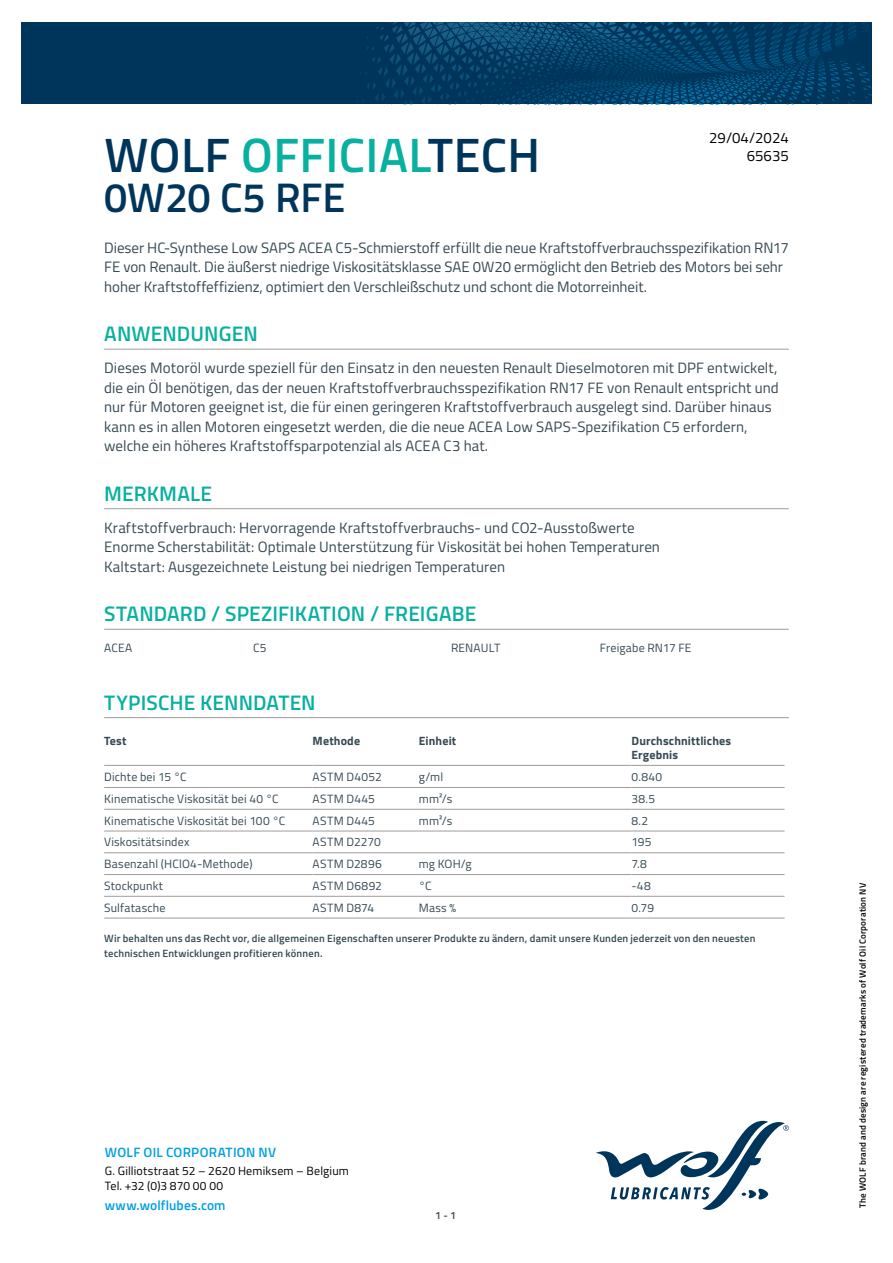
<style>
.page{position:relative;width:893px;height:1263px;background:#fff}
.page>*{position:absolute;margin:0;border:0;box-sizing:border-box;transform-origin:0 0}
.t1{font:600 48.3px "Titillium";letter-spacing:.01em;color:#00355b}
.t2{font:600 41.4px "Titillium";color:#00355b}
.t3{font:600 21px "Titillium";letter-spacing:.005em;color:#08b0a0}
.t4{font:15px/19.5px "Titillium";letter-spacing:.005em;color:#364953}
.t5{font:15px/18px "Titillium";color:#000;text-align:right}
.t6{font:600 13.5px "Titillium";letter-spacing:.015em;color:#009fe3}
.t7{font:12px "Titillium";letter-spacing:.015em;color:#364953}
.t8{font:12px/14.4px "Titillium";letter-spacing:.015em;color:#000}
.t9{font:700 12px/13.5px "Titillium";letter-spacing:.015em;color:#364953}
.t10{font:600 10.5px/15px "Titillium";letter-spacing:.02em;color:#364953}
.t11{font:600 9px "Titillium";letter-spacing:.025em;color:#000}
.s1{color:#08b0a0}
</style>
<div class="page">
<svg style="left:596px;top:1121px;width:193px;height:89px"></svg>
<svg style="left:21px;top:22px;width:851px;height:82px;fill:#00355b"></svg>
<hr style="left:104px;top:349px;width:685px;height:1px;background:#9d9d9c">
<hr style="left:104px;top:508px;width:685px;height:1px;background:#9d9d9c">
<hr style="left:104px;top:629px;width:685px;height:1px;background:#9d9d9c">
<hr style="left:104px;top:717px;width:685px;height:1px;background:#9d9d9c">
<hr style="left:104px;top:765px;width:209px;height:1px;background:#9d9d9c">
<hr style="left:313px;top:765px;width:106px;height:1px;background:#9d9d9c">
<hr style="left:419px;top:765px;width:212px;height:1px;background:#9d9d9c">
<hr style="left:631px;top:765px;width:153px;height:1px;background:#9d9d9c">
<hr style="left:104px;top:787px;width:209px;height:1px;background:#9d9d9c">
<hr style="left:313px;top:787px;width:106px;height:1px;background:#9d9d9c">
<hr style="left:419px;top:787px;width:212px;height:1px;background:#9d9d9c">
<hr style="left:631px;top:787px;width:153px;height:1px;background:#9d9d9c">
<hr style="left:104px;top:809px;width:209px;height:1px;background:#9d9d9c">
<hr style="left:313px;top:809px;width:106px;height:1px;background:#9d9d9c">
<hr style="left:419px;top:809px;width:212px;height:1px;background:#9d9d9c">
<hr style="left:631px;top:809px;width:153px;height:1px;background:#9d9d9c">
<hr style="left:104px;top:831px;width:209px;height:1px;background:#9d9d9c">
<hr style="left:313px;top:831px;width:106px;height:1px;background:#9d9d9c">
<hr style="left:419px;top:831px;width:212px;height:1px;background:#9d9d9c">
<hr style="left:631px;top:831px;width:153px;height:1px;background:#9d9d9c">
<hr style="left:104px;top:852px;width:209px;height:1px;background:#9d9d9c">
<hr style="left:313px;top:852px;width:106px;height:1px;background:#9d9d9c">
<hr style="left:419px;top:852px;width:212px;height:1px;background:#9d9d9c">
<hr style="left:631px;top:852px;width:153px;height:1px;background:#9d9d9c">
<hr style="left:104px;top:874px;width:209px;height:1px;background:#9d9d9c">
<hr style="left:313px;top:874px;width:106px;height:1px;background:#9d9d9c">
<hr style="left:419px;top:874px;width:212px;height:1px;background:#9d9d9c">
<hr style="left:631px;top:874px;width:153px;height:1px;background:#9d9d9c">
<hr style="left:104px;top:896px;width:209px;height:1px;background:#9d9d9c">
<hr style="left:313px;top:896px;width:106px;height:1px;background:#9d9d9c">
<hr style="left:419px;top:896px;width:212px;height:1px;background:#9d9d9c">
<hr style="left:631px;top:896px;width:153px;height:1px;background:#9d9d9c">
<hr style="left:104px;top:918px;width:209px;height:1px;background:#9d9d9c">
<hr style="left:313px;top:918px;width:106px;height:1px;background:#9d9d9c">
<hr style="left:419px;top:918px;width:212px;height:1px;background:#9d9d9c">
<hr style="left:631px;top:918px;width:153px;height:1px;background:#9d9d9c">
<p class="t5" style="left:709px;top:128px;width:81px">29/04/2024<br>65635</p>
<h1 class="t1" style="left:104px;top:118px;width:437px">WOLF <span class="s1">OFFICIAL</span>TECH</h1>
<h2 class="t2" style="left:104px;top:166px;width:243px">0W20 C5 RFE</h2>
<p class="t4" style="left:104px;top:237px;width:686px">Dieser HC-Synthese Low SAPS ACEA C5-Schmierstoff erfüllt die neue Kraftstoffverbrauchsspezifikation RN17<br>FE von Renault. Die äußerst niedrige Viskositätsklasse SAE 0W20 ermöglicht den Betrieb des Motors bei sehr hoher Kraftstoffeffizienz, optimiert den Verschleißschutz und schont die Motorreinheit.</p>
<h3 class="t3" style="left:104px;top:318px;width:155px">ANWENDUNGEN</h3>
<p class="t4" style="left:104px;top:358px;width:676px">Dieses Motoröl wurde speziell für den Einsatz in den neuesten Renault Dieselmotoren mit DPF entwickelt, die ein Öl benötigen, das der neuen Kraftstoffverbrauchsspezifikation RN17 FE von Renault entspricht und nur für Motoren geeignet ist, die für einen geringeren Kraftstoffverbrauch ausgelegt sind. Darüber hinaus kann es in allen Motoren eingesetzt werden, die die neue ACEA Low SAPS-Spezifikation C5 erfordern, welche ein höheres Kraftstoffsparpotenzial als ACEA C3 hat.</p>
<h3 class="t3" style="left:104px;top:477px;width:109px">MERKMALE</h3>
<p class="t4" style="left:104px;top:517px;width:557px">Kraftstoffverbrauch: Hervorragende Kraftstoffverbrauchs- und CO2-Ausstoßwerte<br>Enorme Scherstabilität: Optimale Unterstützung für Viskosität bei hohen Temperaturen<br>Kaltstart: Ausgezeichnete Leistung bei niedrigen Temperaturen</p>
<h3 class="t3" style="left:104px;top:598px;width:374px">STANDARD / SPEZIFIKATION / FREIGABE</h3>
<p class="t7" style="left:104px;top:639px;width:30px">ACEA</p>
<p class="t7" style="left:253px;top:639px;width:15px">C5</p>
<p class="t7" style="left:451px;top:639px;width:51px">RENAULT</p>
<p class="t7" style="left:600px;top:639px;width:93px">Freigabe RN17 FE</p>
<h3 class="t3" style="left:104px;top:686px;width:213px">TYPISCHE KENNDATEN</h3>
<p class="t9" style="left:104px;top:734px;width:24px">Test</p>
<p class="t9" style="left:313px;top:734px;width:49px">Methode</p>
<p class="t9" style="left:419px;top:734px;width:39px">Einheit</p>
<p class="t9" style="left:631px;top:734px;width:101px">Durchschnittliches<br>Ergebnis</p>
<p class="t7" style="left:104px;top:768px;width:84px">Dichte bei 15 °C</p>
<p class="t7" style="left:313px;top:768px;width:71px">ASTM D4052</p>
<p class="t7" style="left:419px;top:768px;width:26px">g/ml</p>
<p class="t7" style="left:631px;top:768px;width:32px">0.840</p>
<p class="t7" style="left:104px;top:790px;width:176px">Kinematische Viskosität bei 40 °C</p>
<p class="t7" style="left:313px;top:790px;width:64px">ASTM D445</p>
<p class="t7" style="left:419px;top:790px;width:35px">mm²/s</p>
<p class="t7" style="left:631px;top:790px;width:25px">38.5</p>
<p class="t7" style="left:104px;top:812px;width:183px">Kinematische Viskosität bei 100 °C</p>
<p class="t7" style="left:313px;top:812px;width:64px">ASTM D445</p>
<p class="t7" style="left:419px;top:812px;width:35px">mm²/s</p>
<p class="t7" style="left:631px;top:812px;width:18px">8.2</p>
<p class="t7" style="left:104px;top:833px;width:87px">Viskositätsindex</p>
<p class="t7" style="left:313px;top:833px;width:70px">ASTM D2270</p>
<p class="t7" style="left:631px;top:833px;width:21px">195</p>
<p class="t7" style="left:104px;top:855px;width:150px">Basenzahl (HClO4-Methode)</p>
<p class="t7" style="left:313px;top:855px;width:71px">ASTM D2896</p>
<p class="t7" style="left:419px;top:855px;width:54px">mg KOH/g</p>
<p class="t7" style="left:631px;top:855px;width:17px">7.8</p>
<p class="t7" style="left:104px;top:877px;width:60px">Stockpunkt</p>
<p class="t7" style="left:313px;top:877px;width:71px">ASTM D6892</p>
<p class="t7" style="left:419px;top:877px;width:14px">°C</p>
<p class="t7" style="left:631px;top:877px;width:21px">-48</p>
<p class="t7" style="left:104px;top:899px;width:63px">Sulfatasche</p>
<p class="t7" style="left:313px;top:899px;width:63px">ASTM D874</p>
<p class="t7" style="left:419px;top:899px;width:39px">Mass %</p>
<p class="t7" style="left:631px;top:899px;width:24px">0.79</p>
<p class="t10" style="left:104px;top:930px;width:653px">Wir behalten uns das Recht vor, die allgemeinen Eigenschaften unserer Produkte zu ändern, damit unsere Kunden jederzeit von den neuesten technischen Entwicklungen profitieren können.</p>
<p class="t6" style="left:105px;top:1142px;width:173px">WOLF OIL CORPORATION NV</p>
<p class="t8" style="left:105px;top:1163px;width:246px">G. Gilliotstraat 52 – 2620 Hemiksem – Belgium<br>Tel. +32 (0)3 870 00 00</p>
<p class="t6" style="left:105px;top:1195px;width:122px">www.wolflubes.com</p>
<p class="t10" style="left:435px;top:1207px;width:22px">1 - 1</p>
<p class="t11" style="left:856px;top:1208px;width:326px;rotate:-90deg">The WOLF brand and design are registered trademarks of Wolf Oil Corporation NV</p>
</div>
